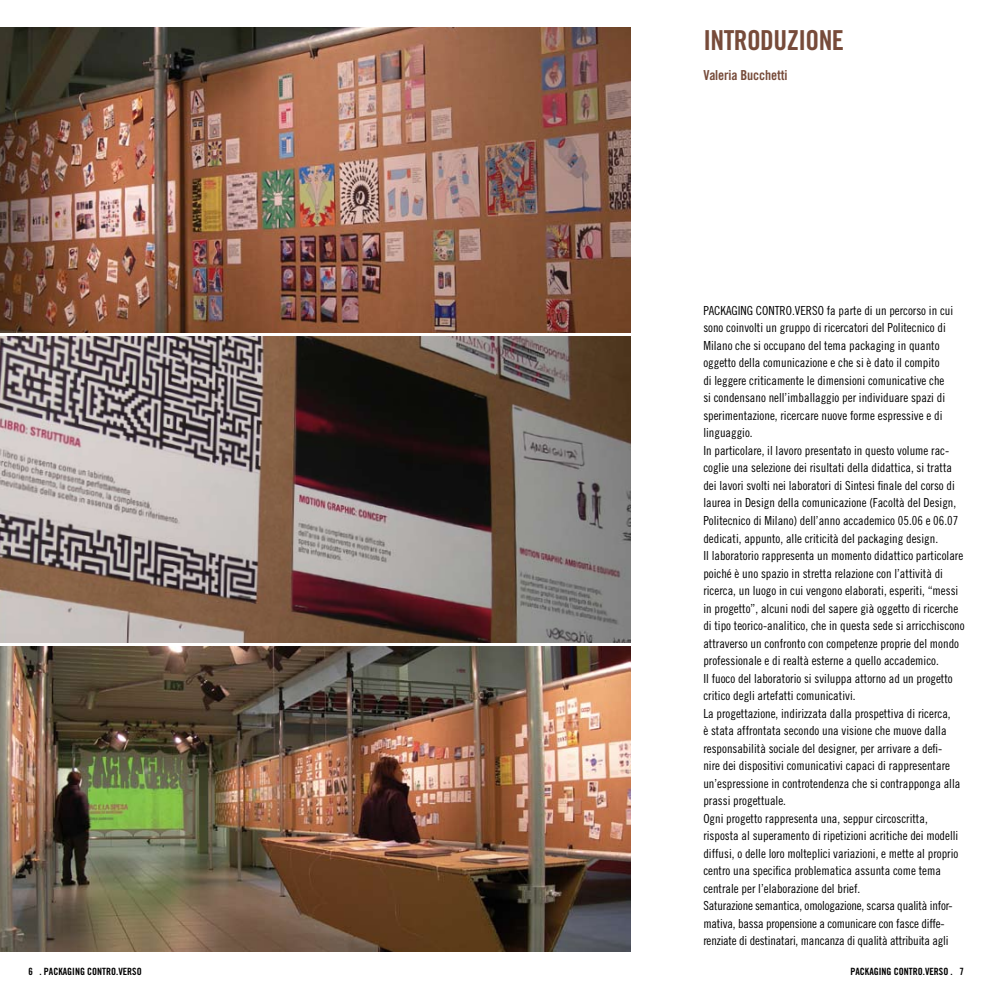
<style>
.page{position:relative;width:993px;height:993px;background:#fff}
.page>*{position:absolute;margin:0;border:0;box-sizing:border-box;transform-origin:0 0}
.t1{font:27.5px "Trade Gothic Bold Cond Twenty";letter-spacing:-.02em;color:#774b3a}
.t2{font:13.75px "Trade Gothic Bold Cond Twenty";letter-spacing:-.01em;color:#774b3a}
.t3{font:12.5px/17.5px "Trade Gothic Cond Eighteen";color:#000}
.t4{font:10px "Trade Gothic Bold Cond Twenty";color:#000}
</style>
<div class="page">
<img style="left:0;top:336px;width:630px;height:306px">
<img style="left:0;top:646px;width:630px;height:305px">
<img style="left:0;top:27px;width:630px;height:305px">
<h1 class="t1" style="left:703px;top:24px;width:142px">INTRODUZIONE</h1>
<p class="t2" style="left:703px;top:67px;width:86px">Valeria Bucchetti</p>
<p class="t3" style="left:703px;top:301px;width:263px">PACKAGING CONTRO.VERSO fa parte di un percorso in cui sono coinvolti un gruppo di ricercatori del Politecnico di Milano che si occupano del tema packaging in quanto oggetto della comunicazione e che si è dato il compito<br>di leggere criticamente le dimensioni comunicative che<br>si condensano nell’imballaggio per individuare spazi di sperimentazione, ricercare nuove forme espressive e di linguaggio.<br>In particolare, il lavoro presentato in questo volume rac&shy;coglie una selezione dei risultati della didattica, si tratta dei lavori svolti nei laboratori di Sintesi finale del corso di laurea in Design della comunicazione (Facoltà del Design, Politecnico di Milano) dell’anno accademico 05.06 e 06.07 dedicati, appunto, alle criticità del packaging- design.<br>Il laboratorio rappresenta un momento didattico particolare poiché è uno spazio in stretta relazione con l’attività di ricerca, un luogo in cui vengono elaborati, esperiti, “messi in progetto”, alcuni nodi del sapere già oggetto di ricerche di tipo teorico-analitico, che in questa sede si arricchiscono attraverso un confronto con competenze proprie del mondo professionale e di realtà esterne a quello accademico.<br>Il fuoco del laboratorio si sviluppa attorno ad un progetto critico degli artefatti comunicativi.<br>La progettazione, indirizzata dalla prospettiva di ricerca,<br>è stata affrontata secondo una visione che muove dalla responsabilità sociale del designer, per arrivare a defi-<br>nire dei dispositivi comunicativi capaci di rappresentare un’espressione in controtendenza che si contrapponga alla prassi progettuale.<br>Ogni progetto rappresenta una, seppur circoscritta, risposta al superamento di ripetizioni acritiche dei modelli diffusi, o delle loro molteplici variazioni, e mette al proprio centro una specifica problematica assunta come tema centrale per l’elaborazione del brief.<br>Saturazione semantica, omologazione, scarsa qualità infor&shy;mativa, bassa propensione a comunicare con fasce diffe&shy;renziate di destinatari, mancanza di qualità attribuita agli</p>
<p class="t4" style="left:39px;top:964px;width:104px">. PACKAGING CONTRO.VERSO</p>
<p class="t4" style="left:850px;top:964px;width:104px">PACKAGING CONTRO.VERSO .</p>
</div>
